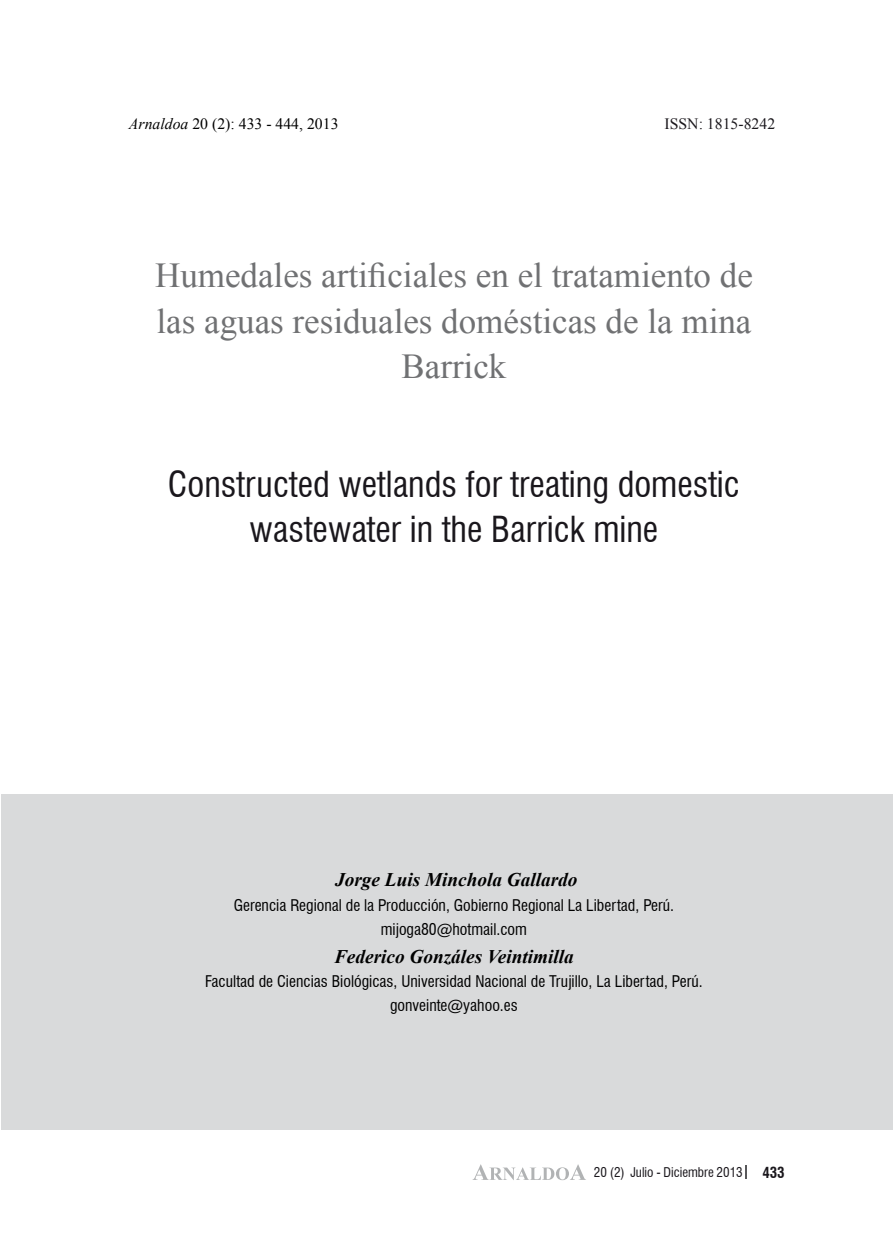
<style>
.page{position:relative;width:893px;height:1241px;background:#fff}
.page>*{position:absolute;margin:0;border:0;box-sizing:border-box;transform-origin:0 0}
.titulo_español{font:35px/45.5px "Times New Roman";color:#707173;text-align:center}
.titulo_español-2{font:condensed 35px/45.5px "Swiss 721 BT";color:#1a171c;text-align:center}
.autor{font:italic 700 19.25px "Times New Roman";color:#000}
.filiación{font:condensed 15.75px "Swiss 721 BT";color:#000}
.autor-2{font:15.75px "Times New Roman";color:#000}
.autor-3{font:15.75px "Times New Roman";color:#1a171c}
.t1{font:700 condensed 14.88px "Swiss 721 BT";color:#1a171c}
.t2{font:condensed 13.12px "Swiss 721 BT";color:#1a171c}
.s1{font-style:italic}
</style>
<div class="page">
<svg style="left:474px;top:1164px;width:111px;height:15px"></svg>
<svg style="left:746px;top:1165px;width:1px;height:12px"></svg>
<div style="left:1px;top:794px;width:891px;height:335px;background:#d9dadb"></div>
<p class="autor-2" style="left:129px;top:114px;width:211px"><span class="s1">Arnaldoa</span> 20 (2): 433 - 444, 2013</p>
<p class="autor-3" style="left:664px;top:114px;width:112px">ISSN: 1815-8242</p>
<p class="titulo_español" style="left:155px;top:252px;width:599px">Humedales artificiales en el tratamiento de las aguas residuales domésticas de la mina<br>Barrick</p>
<p class="titulo_español-2" style="left:168px;top:461px;width:574px">Constructed wetlands for treating domestic wastewater in the Barrick mine</p>
<p class="autor" style="left:335px;top:866px;width:244px">Jorge Luis Minchola Gallardo</p>
<p class="filiación" style="left:234px;top:895px;width:442px">Gerencia Regional de la Producción, Gobierno Regional La Libertad, Perú.</p>
<p class="filiación" style="left:381px;top:919px;width:148px">mijoga80@hotmail.com</p>
<p class="autor" style="left:334px;top:942px;width:241px">Federico Gonzáles Veintimilla</p>
<p class="filiación" style="left:205px;top:971px;width:499px">Facultad de Ciencias Biológicas, Universidad Nacional de Trujillo, La Libertad, Perú.</p>
<p class="filiación" style="left:390px;top:995px;width:129px">gonveinte@yahoo.es</p>
<p class="t2" style="left:594px;top:1164px;width:150px">20 (2) Julio - Diciembre 2013</p>
<p class="t1" style="left:762px;top:1163px;width:24px">433</p>
</div>
